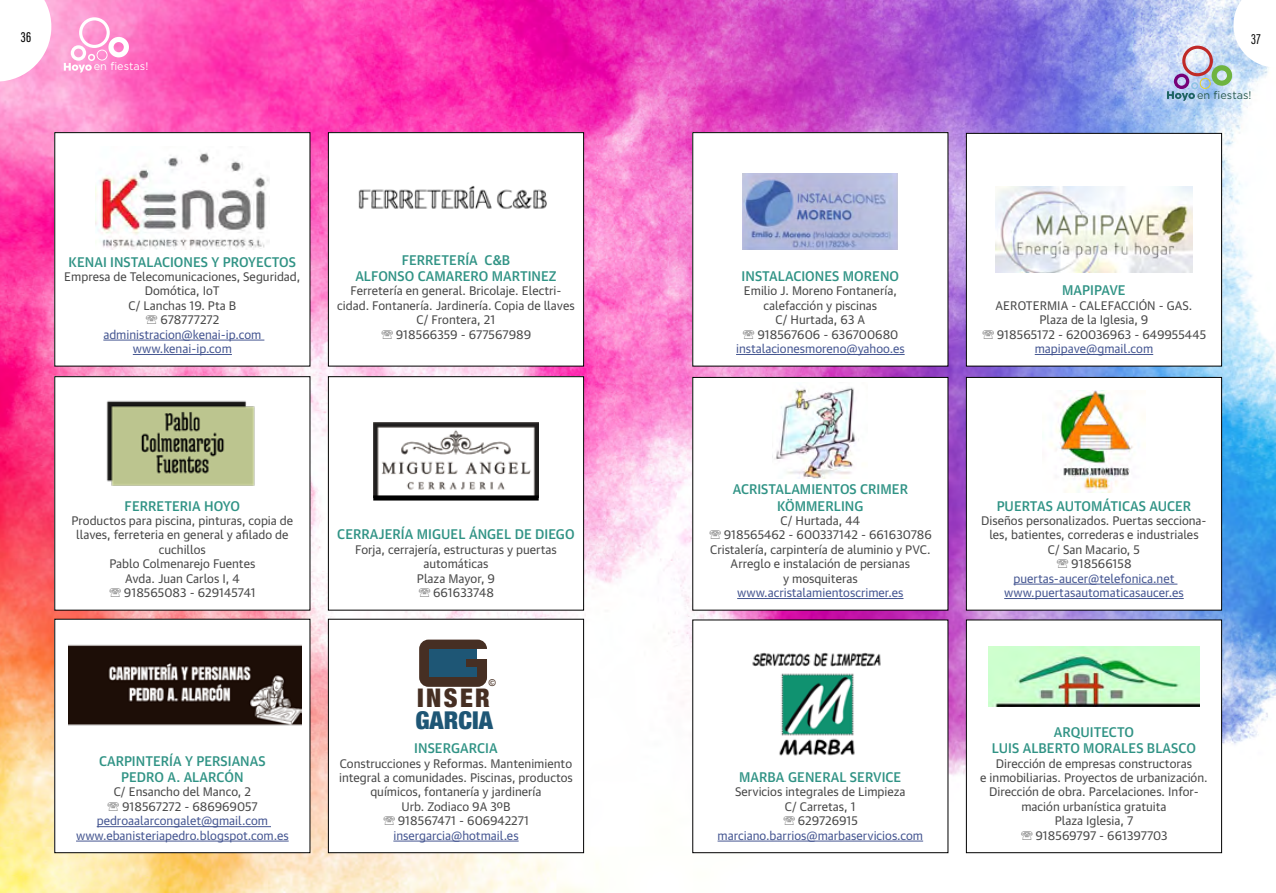
<style>
.page{position:relative;width:1276px;height:893px;background:#fff}
.page>*{position:absolute;margin:0;border:0;box-sizing:border-box;transform-origin:0 0}
.t1{font:900 condensed 25.65px "Helvetica Neue";letter-spacing:.09em;color:#462f23}
.t2{font:900 condensed 24.45px "Helvetica Neue";color:#1e5675;scale:1.04 1}
.t3{font:15px "Acumin Variable Concept";color:#000}
.t4{font:500 13.5px/16.2px "Guardian Sans Text";color:#309385;text-align:center}
.t5{font:12px/14.4px "Guardian Sans Text";color:#484848}
.t6{font:12px/14.4px "Guardian Sans Text";color:#465792;text-align:center}
.t7{font:10.95px "Gotham";color:#fff}
.t8{font:10.95px "Gotham";color:#27584e}
.t9{font:700 9.45px "Arial";color:#462f23}
</style>
<div class="page">
<img style="left:0;top:0;width:1276px;height:893px">
<svg style="left:0;top:0;width:51px;height:82px"></svg>
<svg style="left:64px;top:17px;width:65px;height:56px"></svg>
<svg style="left:1167px;top:0;width:109px;height:101px"></svg>
<div style="left:55px;top:133px;width:255px;height:233px;background:#fff"></div>
<hr style="left:103px;top:340px;width:161px;height:1px;background:#465792">
<hr style="left:133px;top:354px;width:99px;height:1px;background:#465792">
<div style="left:693px;top:133px;width:255px;height:233px;background:#fff"></div>
<hr style="left:736px;top:354px;width:168px;height:1px;background:#465792">
<div style="left:55px;top:377px;width:255px;height:233px;background:#fff"></div>
<div style="left:693px;top:377px;width:255px;height:233px;background:#fff"></div>
<hr style="left:737px;top:598px;width:166px;height:1px;background:#465792">
<div style="left:55px;top:619px;width:255px;height:234px;background:#fff"></div>
<hr style="left:97px;top:826px;width:174px;height:1px;background:#465792">
<hr style="left:76px;top:841px;width:213px;height:1px;background:#465792">
<div style="left:693px;top:620px;width:255px;height:233px;background:#fff"></div>
<hr style="left:717px;top:841px;width:206px;height:1px;background:#465792">
<div style="left:328px;top:133px;width:255px;height:233px;background:#fff"></div>
<div style="left:328px;top:132px;width:256px;height:234px;border:1px solid #000"></div>
<div style="left:966px;top:133px;width:255px;height:233px;background:#fff"></div>
<hr style="left:1034px;top:354px;width:119px;height:1px;background:#465792">
<div style="left:966px;top:133px;width:256px;height:233px;border:1px solid #000"></div>
<div style="left:328px;top:377px;width:255px;height:233px;background:#fff"></div>
<div style="left:328px;top:376px;width:256px;height:234px;border:1px solid #000"></div>
<div style="left:966px;top:377px;width:255px;height:233px;background:#fff"></div>
<hr style="left:1013px;top:584px;width:164px;height:1px;background:#465792">
<hr style="left:1004px;top:598px;width:179px;height:1px;background:#465792">
<div style="left:966px;top:377px;width:256px;height:233px;border:1px solid #000"></div>
<div style="left:328px;top:619px;width:255px;height:234px;background:#fff"></div>
<hr style="left:393px;top:841px;width:125px;height:1px;background:#465792">
<div style="left:328px;top:619px;width:256px;height:234px;border:1px solid #000"></div>
<div style="left:966px;top:620px;width:255px;height:233px;background:#fff"></div>
<div style="left:966px;top:620px;width:256px;height:233px;border:1px solid #000"></div>
<img style="left:96px;top:152px;width:173px;height:97px">
<img style="left:358px;top:186px;width:189px;height:23px">
<img style="left:373px;top:423px;width:166px;height:72px">
<div style="left:373px;top:495px;width:166px;height:6px;background:#000"></div>
<img style="left:743px;top:174px;width:155px;height:76px">
<img style="left:995px;top:186px;width:197px;height:86px">
<img style="left:774px;top:387px;width:85px;height:91px">
<img style="left:1050px;top:391px;width:83px;height:102px">
<img style="left:752px;top:652px;width:129px;height:104px">
<img style="left:988px;top:646px;width:211px;height:61px">
<img style="left:106px;top:400px;width:149px;height:86px">
<img style="left:68px;top:644px;width:233px;height:82px">
<svg style="left:419px;top:640px;width:68px;height:47px;background:#58453b"></svg>
<div style="left:429px;top:649px;width:48px;height:27px;background:#1e5675"></div>
<div style="left:467px;top:659px;width:20px;height:8px;background:#462f23"></div>
<p class="t3" style="left:21px;top:26px;width:12px">36</p>
<p class="t3" style="left:1251px;top:28px;width:11px">37</p>
<p class="t7" style="left:94px;top:60px;width:56px">en fiestas!</p>
<p class="t8" style="left:1197px;top:89px;width:56px">en fiestas!</p>
<p class="t4" style="left:69px;top:252px;width:229px">KENAI INSTALACIONES Y PROYECTOS</p>
<p class="t5" style="left:64px;top:268px;width:238px">Empresa de Telecomunicaciones, Seguridad,</p>
<p class="t5" style="left:145px;top:283px;width:76px">Domótica, IoT</p>
<p class="t5" style="left:128px;top:297px;width:109px">C/ Lanchas 19. Pta B</p>
<p class="t5" style="left:160px;top:311px;width:61px">678777272</p>
<p class="t6" style="left:103px;top:326px;width:159px">administracion@kenai-ip.com www.kenai-ip.com</p>
<p class="t4" style="left:355px;top:250px;width:203px">FERRETERÍA C&amp;B<br>ALFONSO CAMARERO MARTINEZ</p>
<p class="t5" style="left:350px;top:283px;width:213px">Ferretería en general. Bricolaje. Electri-</p>
<p class="t5" style="left:337px;top:297px;width:239px">cidad. Fontanería. Jardinería. Copia de llaves</p>
<p class="t5" style="left:417px;top:311px;width:80px">C/ Frontera, 21</p>
<p class="t5" style="left:396px;top:326px;width:137px">918566359 - 677567989</p>
<p class="t4" style="left:125px;top:496px;width:117px">FERRETERIA HOYO</p>
<p class="t5" style="left:71px;top:512px;width:223px">Productos para piscina, pinturas, copia de</p>
<p class="t5" style="left:76px;top:527px;width:214px">llaves, ferreteria en general y afilado de</p>
<p class="t5" style="left:159px;top:541px;width:49px">cuchillos</p>
<p class="t5" style="left:109px;top:555px;width:147px">Pablo Colmenarejo Fuentes</p>
<p class="t5" style="left:125px;top:570px;width:116px">Avda. Juan Carlos I, 4</p>
<p class="t5" style="left:124px;top:584px;width:133px">918565083 - 629145741</p>
<p class="t4" style="left:99px;top:751px;width:168px">CARPINTERÍA Y PERSIANAS<br>PEDRO A. ALARCÓN</p>
<p class="t5" style="left:122px;top:784px;width:137px;text-indent:-8px">C/ Ensancho del Manco, 2<br>918567272 - 686969057</p>
<p class="t6" style="left:76px;top:812px;width:214px">pedroaalarcongalet@gmail.com www.ebanisteriapedro.blogspot.com.es</p>
<p class="t4" style="left:337px;top:525px;width:239px">CERRAJERÍA MIGUEL ÁNGEL DE DIEGO</p>
<p class="t5" style="left:355px;top:541px;width:203px">Forja, cerrajería, estructuras y puertas</p>
<p class="t5" style="left:423px;top:555px;width:67px">automáticas</p>
<p class="t5" style="left:417px;top:570px;width:80px">Plaza Mayor, 9</p>
<p class="t5" style="left:433px;top:584px;width:62px">661633748</p>
<p class="t9" style="left:489px;top:676px;width:8px">©</p>
<h1 class="t1" style="left:417px;top:677px;width:74px">INSER</h1>
<h2 class="t2" style="left:415px;top:700px;width:76px">GARCIA</h2>
<p class="t4" style="left:414px;top:739px;width:85px">INSERGARCIA</p>
<p class="t5" style="left:340px;top:755px;width:234px">Construcciones y Reformas. Mantenimiento</p>
<p class="t5" style="left:339px;top:769px;width:235px">integral a comunidades. Piscinas, productos</p>
<p class="t5" style="left:370px;top:784px;width:173px">químicos, fontanería y jardinería</p>
<p class="t5" style="left:401px;top:798px;width:110px">Urb. Zodiaco 9A 3ºB</p>
<p class="t5" style="left:398px;top:812px;width:133px">918567471 - 606942271</p>
<p class="t6" style="left:393px;top:827px;width:127px">insergarcia@hotmail.es</p>
<p class="t4" style="left:741px;top:267px;width:159px">INSTALACIONES MORENO</p>
<p class="t5" style="left:744px;top:283px;width:154px">Emilio J. Moreno Fontanería,</p>
<p class="t5" style="left:763px;top:297px;width:115px">calefacción y piscinas</p>
<p class="t5" style="left:775px;top:311px;width:91px">C/ Hurtada, 63 A</p>
<p class="t5" style="left:757px;top:326px;width:143px">918567606 - 636700680</p>
<p class="t6" style="left:736px;top:340px;width:170px">instalacionesmoreno@yahoo.es</p>
<p class="t4" style="left:1062px;top:281px;width:65px">MAPIPAVE</p>
<p class="t5" style="left:995px;top:297px;width:198px">AEROTERMIA - CALEFACCIÓN - GAS.</p>
<p class="t5" style="left:1039px;top:311px;width:110px">Plaza de la Iglesia, 9</p>
<p class="t5" style="left:997px;top:326px;width:211px">918565172 - 620036963 - 649955445</p>
<p class="t6" style="left:1034px;top:340px;width:120px">mapipave@gmail.com</p>
<p class="t4" style="left:732px;top:480px;width:177px">ACRISTALAMIENTOS CRIMER<br>KÖMMERLING</p>
<p class="t5" style="left:780px;top:512px;width:81px">C/ Hurtada, 44</p>
<p class="t5" style="left:724px;top:527px;width:210px">918565462 - 600337142 - 661630786</p>
<p class="t5" style="left:710px;top:541px;width:222px">Cristalería, carpintería de aluminio y PVC.</p>
<p class="t5" style="left:730px;top:555px;width:181px">Arreglo e instalación de persianas</p>
<p class="t5" style="left:783px;top:570px;width:76px">y mosquiteras</p>
<p class="t6" style="left:737px;top:584px;width:168px">www.acristalamientoscrimer.es</p>
<p class="t4" style="left:996px;top:496px;width:196px">PUERTAS AUTOMÁTICAS AUCER</p>
<p class="t5" style="left:981px;top:512px;width:227px">Diseños personalizados. Puertas secciona-</p>
<p class="t5" style="left:989px;top:527px;width:211px">les, batientes, correderas e industriales</p>
<p class="t5" style="left:1048px;top:541px;width:93px">C/ San Macario, 5</p>
<p class="t5" style="left:1071px;top:555px;width:62px">918566158</p>
<p class="t6" style="left:1004px;top:570px;width:181px">puertas-aucer@telefonica.net www.puertasautomaticasaucer.es</p>
<p class="t4" style="left:739px;top:768px;width:164px">MARBA GENERAL SERVICE</p>
<p class="t5" style="left:735px;top:784px;width:172px">Servicios integrales de Limpieza</p>
<p class="t5" style="left:785px;top:798px;width:72px">C/ Carretas, 1</p>
<p class="t5" style="left:798px;top:812px;width:62px">629726915</p>
<p class="t6" style="left:717px;top:827px;width:207px">marciano.barrios@marbaservicios.com</p>
<p class="t4" style="left:992px;top:723px;width:205px">ARQUITECTO<br>LUIS ALBERTO MORALES BLASCO</p>
<p class="t5" style="left:996px;top:755px;width:198px">Dirección de empresas constructoras</p>
<p class="t5" style="left:980px;top:769px;width:229px">e inmobiliarias. Proyectos de urbanización.</p>
<p class="t5" style="left:989px;top:784px;width:211px">Dirección de obra. Parcelaciones. Infor-</p>
<p class="t5" style="left:1021px;top:798px;width:147px">mación urbanística gratuita</p>
<p class="t5" style="left:1054px;top:812px;width:80px">Plaza Iglesia, 7</p>
<p class="t5" style="left:1035px;top:827px;width:133px">918569797 - 661397703</p>
</div>
